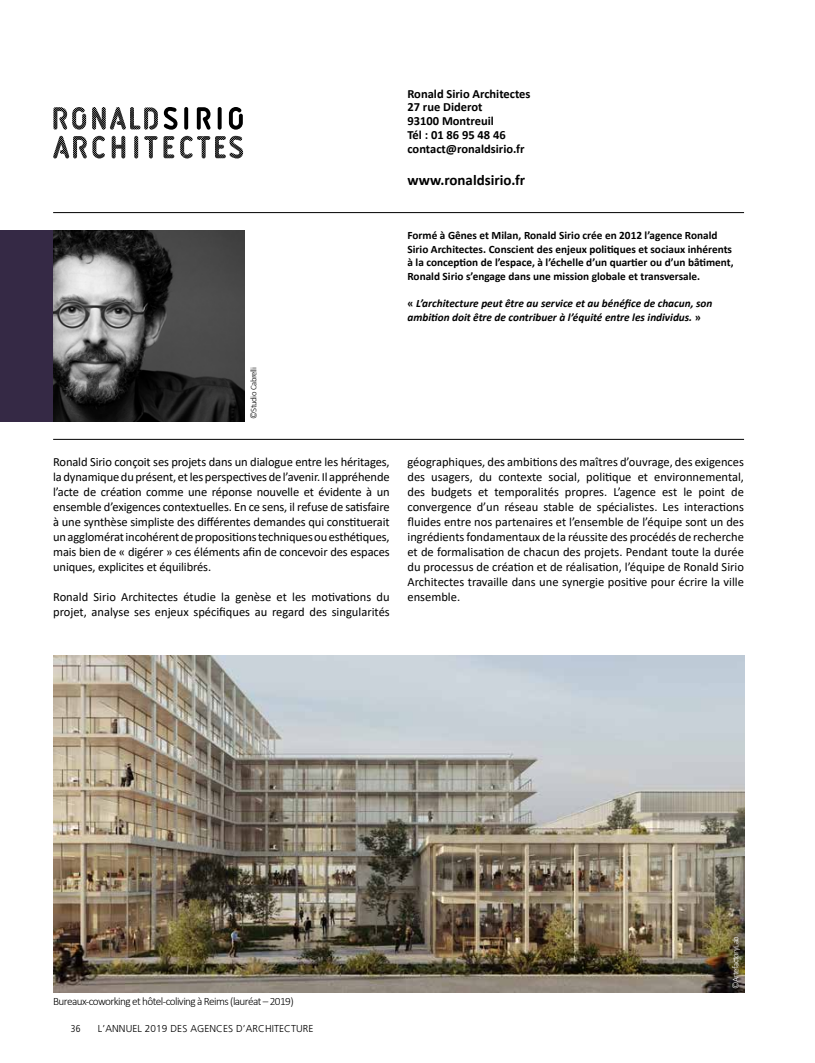
<style>
.page{position:relative;width:815px;height:1063px;background:#fff}
.page>*{position:absolute;margin:0;border:0;box-sizing:border-box;transform-origin:0 0}
.t1{font:700 15px "Calibri";color:#000}
.t2{font:12.5px/15px "Calibri";color:#000;text-align:justify}
.t3{font:700 12.5px/13.8px "Calibri";color:#000}
.t4{font:700 11.25px/13.8px "Calibri";color:#000}
.t5{font:italic 700 11.25px/13.8px "Calibri";color:#000}
.t6{font:300 11.25px "Calibri";letter-spacing:-.05em;color:#000}
.t7{font:300 10px "Frutiger LT";letter-spacing:.01em;color:#000}
.t8{font:300 condensed 10px "Frutiger LT Std";color:#000}
.t9{font:300 8.75px "Calibri";letter-spacing:-.05em;color:#fff}
.t10{font:300 8.75px "Calibri";letter-spacing:-.05em;color:#000}
.s1{font-style:normal}
</style>
<div class="page">
<svg style="left:53px;top:107px;width:191px;height:52px"></svg>
<hr style="left:53px;top:212px;width:691px;height:1px;background:#000">
<hr style="left:53px;top:439px;width:691px;height:1px;background:#000">
<div style="left:0;top:230px;width:53px;height:192px;background:#352945"></div>
<img style="left:53px;top:230px;width:191px;height:192px">
<img style="left:53px;top:656px;width:692px;height:336px">
<p class="t3" style="left:407px;top:86px;width:125px">Ronald Sirio Architectes<br>27 rue Diderot<br>93100 Montreuil<br>Tél : 01 86 95 48 46 contact@ronaldsirio.fr</p>
<p class="t1" style="left:407px;top:170px;width:119px">www.ronaldsirio.fr</p>
<p class="t10" style="left:248px;top:419px;width:53px;rotate:-90deg">©Studio Cabrelli</p>
<p class="t2" style="left:53px;top:454px;width:338px">Ronald Sirio conçoit ses projets dans un dialogue entre les héritages, la dynamique du présent, et les perspectives de l’avenir. Il appréhende l’acte de création comme une réponse nouvelle et évidente à un ensemble d’exigences contextuelles. En ce sens, il refuse de satisfaire à une synthèse simpliste des différentes demandes qui constituerait un agglomérat incohérent de propositions techniques ou esthétiques, mais bien de « digérer » ces éléments afin de concevoir des espaces uniques, explicites et équilibrés.</p>
<p class="t2" style="left:53px;top:589px;width:338px">Ronald Sirio Architectes étudie la genèse et les motivations du projet, analyse ses enjeux spécifiques au regard des singularités</p>
<p class="t4" style="left:407px;top:228px;width:328px">Formé à Gênes et Milan, Ronald Sirio crée en 2012 l’agence Ronald Sirio Architectes. Conscient des enjeux politiques et sociaux inhérents à la conception de l’espace, à l’échelle d’un quartier ou d’un bâtiment, Ronald Sirio s’engage dans une mission globale et transversale.</p>
<p class="t5" style="left:407px;top:296px;width:306px"><span class="s1">«</span> L’architecture peut être au service et au bénéfice de chacun, son ambition doit être de contribuer à l’équité entre les individus. <span class="s1">»</span></p>
<p class="t2" style="left:407px;top:454px;width:338px">géographiques, des ambitions des maîtres d’ouvrage, des exigences des usagers, du contexte social, politique et environnemental, des budgets et temporalités propres. L’agence est le point de convergence d’un réseau stable de spécialistes. Les interactions fluides entre nos partenaires et l’ensemble de l’équipe sont un des ingrédients fondamentaux de la réussite des procédés de recherche et de formalisation de chacun des projets. Pendant toute la durée du processus de création et de réalisation, l’équipe de Ronald Sirio Architectes travaille dans une synergie positive pour écrire la ville ensemble.</p>
<p class="t6" style="left:53px;top:994px;width:242px">Bureaux-coworking et hôtel-coliving à Reims (lauréat – 2019)</p>
<p class="t8" style="left:71px;top:1023px;width:11px">36</p>
<p class="t7" style="left:98px;top:1023px;width:217px">L’ANNUEL 2019 DES AGENCES D’ARCHITECTURE</p>
<p class="t9" style="left:730px;top:989px;width:55px;rotate:-90deg">©ArtefactoryLab</p>
</div>
